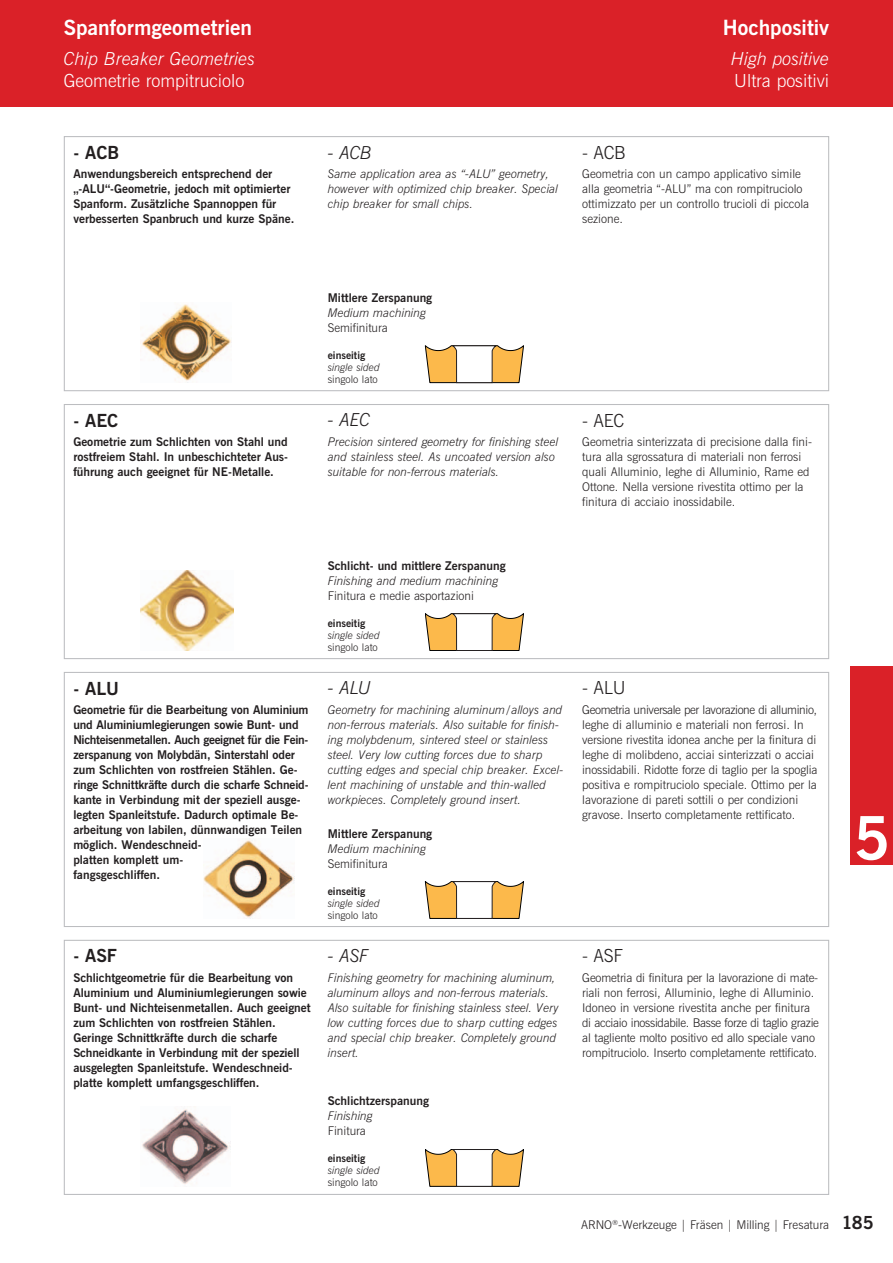
<style>
.page{position:relative;width:893px;height:1263px;background:#fff}
.page>*{position:absolute;margin:0;border:0;box-sizing:border-box;transform-origin:0 0}
.t1{font:700 60px "News Gothic";color:#fff}
.t2{font:700 21px "News Gothic";color:#fff}
.t3{font:300 18px "News Gothic L";color:#fff}
.t4{font:italic 300 18px "News Gothic";color:#fff}
.t5{font:700 18px "News Gothic";color:#231f20}
.t6{font:italic 300 18px "News Gothic";letter-spacing:-.015em;color:#231f20}
.t7{font:300 18px "News Gothic L";letter-spacing:-.015em;color:#231f20}
.t8{font:700 12px/15px "News Gothic";color:#231f20}
.t9{font:300 12px/15px "News Gothic L";color:#231f20}
.t10{font:italic 300 12px/15px "News Gothic";color:#231f20}
.t11{font:italic 300 10.5px "News Gothic";color:#231f20}
.t12{font:300 10.5px "News Gothic L";color:#231f20}
.t13{font:700 10.5px "News Gothic";color:#231f20}
</style>
<div class="page">
<div style="left:850px;top:666px;width:43px;height:198px;background:#da2128"></div>
<div style="left:0;top:0;width:893px;height:106px;background:#da2128"></div>
<div style="left:64px;top:136px;width:765px;height:255px;border:1px solid #bcbdc0"></div>
<img style="left:140px;top:304px;width:92px;height:79px">
<svg style="left:425px;top:345px;width:99px;height:38px"></svg>
<div style="left:64px;top:404px;width:765px;height:255px;border:1px solid #bcbdc0"></div>
<svg style="left:425px;top:613px;width:99px;height:38px"></svg>
<img style="left:140px;top:571px;width:93px;height:80px">
<div style="left:64px;top:940px;width:765px;height:255px;border:1px solid #bcbdc0"></div>
<svg style="left:425px;top:1149px;width:99px;height:37px"></svg>
<div style="left:64px;top:672px;width:765px;height:255px;border:1px solid #bcbdc0"></div>
<svg style="left:425px;top:881px;width:99px;height:38px"></svg>
<img style="left:204px;top:840px;width:91px;height:78px">
<img style="left:142px;top:1109px;width:89px;height:75px">
<h2 class="t2" style="left:64px;top:13px;width:190px">Spanformgeometrien</h2>
<h2 class="t2" style="left:723px;top:13px;width:108px">Hochpositiv</h2>
<h3 class="t4" style="left:64px;top:47px;width:193px">Chip Breaker Geometries</h3>
<h3 class="t4" style="left:731px;top:47px;width:99px">High positive</h3>
<h3 class="t3" style="left:64px;top:69px;width:182px">Geometrie rompitruciolo</h3>
<h3 class="t3" style="left:734px;top:69px;width:96px">Ultra positivi</h3>
<h2 class="t2" style="left:64px;top:39px;width:293px">Indexable Inserts – Preselection</h2>
<h3 class="t5" style="left:73px;top:140px;width:48px">- ACB</h3>
<p class="t8" style="left:73px;top:167px;width:223px">Anwendungsbereich entsprechend der „-ALU“-Geometrie, jedoch mit optimierter Spanform. Zusätzliche Spannoppen für verbesserten Spanbruch und kurze Späne.</p>
<h3 class="t6" style="left:328px;top:141px;width:46px">- ACB</h3>
<p class="t10" style="left:328px;top:166px;width:232px">Same application area as “-ALU” geometry, however with optimized chip breaker. Special chip breaker for small chips.</p>
<h3 class="t7" style="left:582px;top:141px;width:45px">- ACB</h3>
<p class="t9" style="left:582px;top:166px;width:229px">Geometria con un campo applicativo simile alla geometria “-ALU” ma con rompitruciolo ottimizzato per un controllo trucioli di piccola sezione.</p>
<h3 class="t5" style="left:73px;top:408px;width:34px">- AEC</h3>
<p class="t8" style="left:73px;top:434px;width:216px;text-align:justify">Geometrie zum Schlichten von Stahl und rostfreiem Stahl. In unbeschichteter Aus&shy;führung auch geeignet für NE-Metalle.</p>
<p class="t8" style="left:328px;top:290px;width:106px">Mittlere Zerspanung</p>
<p class="t10" style="left:328px;top:305px;width:100px">Medium machining</p>
<p class="t9" style="left:328px;top:320px;width:62px">Semifinitura</p>
<p class="t13" style="left:328px;top:348px;width:39px">einseitig</p>
<p class="t11" style="left:328px;top:360px;width:54px">single sided</p>
<p class="t12" style="left:328px;top:372px;width:52px">singolo lato</p>
<h3 class="t6" style="left:328px;top:409px;width:44px">- AEC</h3>
<p class="t10" style="left:328px;top:434px;width:232px">Precision sintered geometry for finishing steel and stainless steel. As uncoated version also suitable for non-ferrous materials.</p>
<h3 class="t7" style="left:582px;top:409px;width:43px">- AEC</h3>
<p class="t9" style="left:582px;top:434px;width:231px">Geometria sinterizzata di precisione dalla fini&shy;tura alla sgrossatura di materiali non ferrosi quali Alluminio, leghe di Alluminio, Rame ed Ottone. Nella versione rivestita ottimo per la finitura di acciaio inossidabile.</p>
<h3 class="t5" style="left:73px;top:676px;width:47px">- ALU</h3>
<p class="t8" style="left:73px;top:702px;width:237px">Geometrie für die Bearbeitung von Aluminium und Aluminiumlegierungen sowie Bunt- und Nichteisenmetallen. Auch geeignet für die Fein&shy;zerspanung von Molybdän, Sinterstahl oder zum Schlichten von rostfreien Stählen. Ge&shy;ringe Schnittkräfte durch die scharfe Schneid&shy;kante in Verbindung mit der speziell ausge&shy;legten Spanleitstufe. Dadurch optimale Be&shy;arbeitung von labilen, dünnwandigen Teilen möglich. Wendeschneid-<br>platten komplett um-<br>fangsgeschliffen.</p>
<h3 class="t5" style="left:73px;top:944px;width:43px">- ASF</h3>
<p class="t8" style="left:73px;top:970px;width:239px">Schlichtgeometrie für die Bearbeitung von Aluminium und Aluminiumlegierungen sowie Bunt- und Nichteisenmetallen. Auch geeignet zum Schlichten von rostfreien Stählen.<br>Geringe Schnittkräfte durch die scharfe Schneidkante in Verbindung mit der speziell ausgelegten Spanleitstufe. Wendeschneid&shy;platte komplett umfangsgeschliffen.</p>
<p class="t8" style="left:328px;top:558px;width:179px">Schlicht- und mittlere Zerspanung</p>
<p class="t10" style="left:328px;top:573px;width:172px">Finishing and medium machining</p>
<p class="t9" style="left:328px;top:588px;width:148px">Finitura e medie asportazioni</p>
<p class="t13" style="left:328px;top:616px;width:39px">einseitig</p>
<p class="t11" style="left:328px;top:628px;width:54px">single sided</p>
<p class="t12" style="left:328px;top:640px;width:52px">singolo lato</p>
<h3 class="t6" style="left:328px;top:676px;width:45px">- ALU</h3>
<p class="t10" style="left:328px;top:702px;width:237px">Geometry for machining aluminum/alloys and non-ferrous materials. Also suitable for finish&shy;ing molybdenum, sintered steel or stainless steel. Very low cutting forces due to sharp cutting edges and special chip breaker. Excel&shy;lent machining of unstable and thin-walled workpieces. Completely ground insert.</p>
<p class="t8" style="left:328px;top:826px;width:106px">Mittlere Zerspanung</p>
<p class="t10" style="left:328px;top:841px;width:100px">Medium machining</p>
<p class="t9" style="left:328px;top:856px;width:62px">Semifinitura</p>
<p class="t13" style="left:328px;top:884px;width:39px">einseitig</p>
<p class="t11" style="left:328px;top:896px;width:54px">single sided</p>
<p class="t12" style="left:328px;top:908px;width:52px">singolo lato</p>
<h3 class="t6" style="left:328px;top:944px;width:43px">- ASF</h3>
<p class="t10" style="left:328px;top:970px;width:232px">Finishing geometry for machining aluminum, aluminum alloys and non-ferrous materials.<br>Also suitable for finishing stainless steel. Very low cutting forces due to sharp cutting edges and special chip breaker. Completely ground insert.</p>
<p class="t8" style="left:328px;top:1094px;width:103px">Schlichtzerspanung</p>
<p class="t10" style="left:328px;top:1109px;width:47px">Finishing</p>
<p class="t9" style="left:328px;top:1124px;width:40px">Finitura</p>
<p class="t13" style="left:328px;top:1152px;width:39px">einseitig</p>
<p class="t11" style="left:328px;top:1164px;width:54px">single sided</p>
<p class="t12" style="left:328px;top:1176px;width:52px">singolo lato</p>
<h3 class="t7" style="left:582px;top:677px;width:45px">- ALU</h3>
<p class="t9" style="left:582px;top:702px;width:237px">Geometria universale per lavorazione di alluminio, leghe di alluminio e materiali non ferrosi. In versione rivestita idonea anche per la finitura di leghe di molibdeno, acciai sinterizzati o acciai inossidabili. Ridotte forze di taglio per la spoglia positiva e rompitruciolo speciale. Ottimo per la lavorazione di pareti sottili o per condizioni gravose. Inserto completamente rettificato.</p>
<h3 class="t7" style="left:582px;top:944px;width:42px">- ASF</h3>
<p class="t9" style="left:582px;top:970px;width:238px">Geometria di finitura per la lavorazione di mate&shy;riali non ferrosi, Alluminio, leghe di Alluminio.<br>Idoneo in versione rivestita anche per finitura di acciaio inossidabile. Basse forze di taglio grazie al tagliente molto positivo ed allo speciale vano rompitruciolo. Inserto completamente rettificato.</p>
<h1 class="t1" style="left:853px;top:798px;width:38px">5</h1>
<p class="t9" style="left:581px;top:1217px;width:250px">ARNO<sup>®</sup>-Werkzeuge | Fräsen | Milling | Fresatura</p>
<h3 class="t5" style="left:842px;top:1210px;width:33px">185</h3>
</div>
